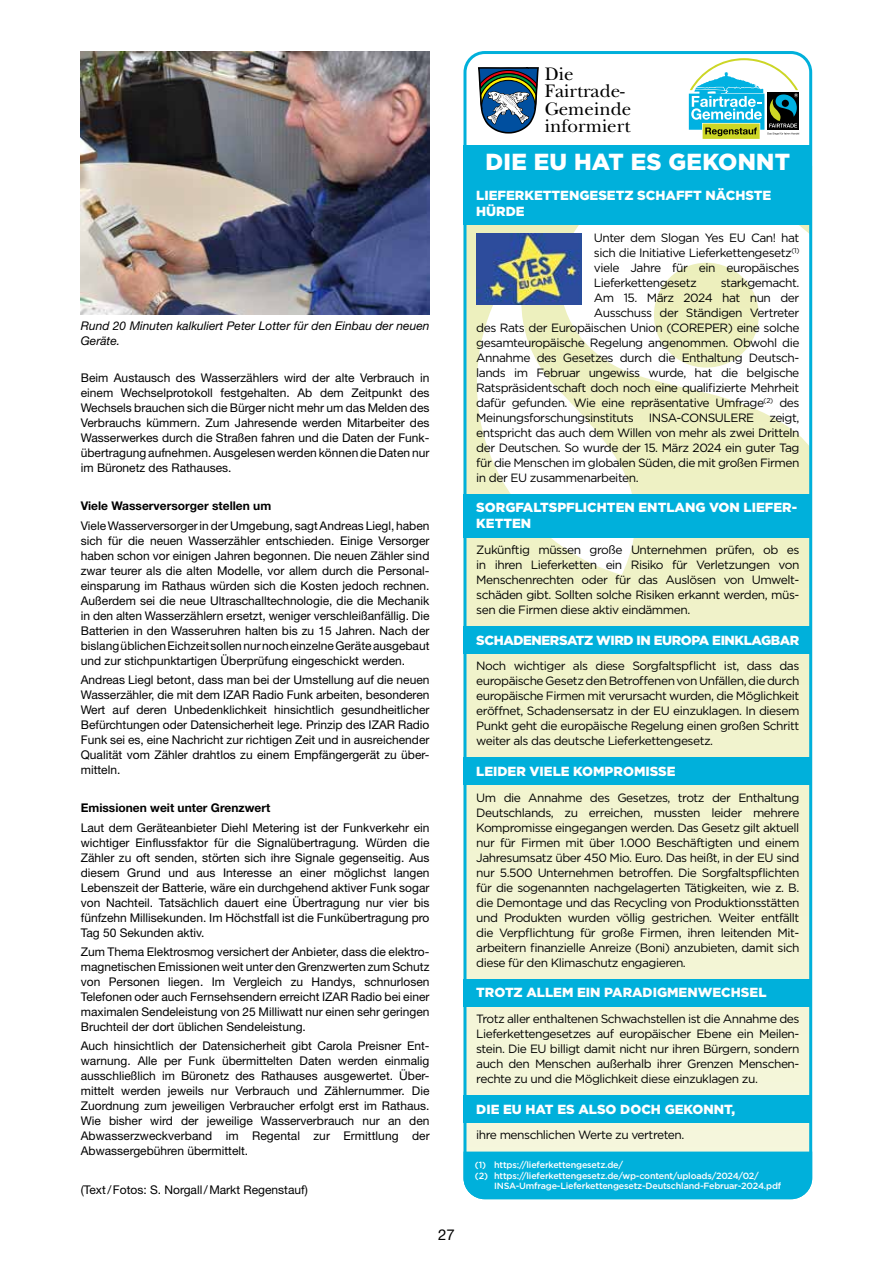
<style>
.page{position:relative;width:893px;height:1263px;background:#fff}
.page>*{position:absolute;margin:0;border:0;box-sizing:border-box;transform-origin:0 0}
.t1{font:900 23.25px "Gotham";letter-spacing:.01em;color:#fff}
.t2{font:18.9px/17.4px "New Baskerville Std";color:#000}
.t3{font:15px "Helvetica Neue LT Pro";color:#000}
.t4{font:900 13.2px/15.9px "Gotham";color:#fff}
.t5{font:900 13.2px "Gotham";letter-spacing:-.03em;color:#fff}
.t6{font:12px/15px "Helvetica Neue LT Pro";color:#000;text-align:justify}
.t7{font:12px/15px "Gotham";letter-spacing:-.04em;color:#000;text-align:justify}
.t8{font:italic 12px/15px "Helvetica Neue LT Pro";color:#000}
.t9{font:700 12px "Helvetica Neue LT Pro";color:#000}
.t10{font:500 9px "Gotham";letter-spacing:-.02em;color:#fff}
</style>
<div class="page">
<img style="left:81px;top:51px;width:348px;height:264px">
<svg style="left:467px;top:181px;width:341px;height:969px;background:#f0f3d0"></svg>
<svg style="left:561px;top:225px;width:247px;height:269px;fill:#eef1c4"></svg>
<svg style="left:477px;top:246px;width:158px;height:329px"></svg>
<div style="left:463px;top:51px;width:349px;height:1148px;border:3px solid #00b0db;border-radius:20px"></div>
<div style="left:463px;top:1150px;width:349px;height:49px;background:#00b0db"></div>
<svg style="left:478px;top:67px;width:61px;height:67px"></svg>
<svg style="left:689px;top:58px;width:110px;height:81px"></svg>
<div style="left:463px;top:145px;width:349px;height:36px;background:#00b0db"></div>
<div style="left:463px;top:182px;width:349px;height:43px;background:#00b0db"></div>
<div style="left:463px;top:494px;width:349px;height:43px;background:#00b0db"></div>
<div style="left:463px;top:626px;width:349px;height:28px;background:#00b0db"></div>
<div style="left:463px;top:757px;width:349px;height:28px;background:#00b0db"></div>
<div style="left:463px;top:979px;width:349px;height:27px;background:#00b0db"></div>
<div style="left:463px;top:1095px;width:349px;height:28px;background:#00b0db"></div>
<img style="left:476px;top:233px;width:105px;height:72px">
<p class="t8" style="left:81px;top:318px;width:350px">Rund 20 Minuten kalkuliert Peter Lotter für den Einbau der neuen<br>Geräte.</p>
<p class="t6" style="left:81px;top:370px;width:350px">Beim Austausch des Wasserzählers wird der alte Verbrauch in einem Wechselprotokoll festgehalten. Ab dem Zeitpunkt des Wechsels brauchen sich die Bürger nicht mehr um das Melden des Verbrauchs kümmern. Zum Jahresende werden Mitarbeiter des Wasserwerkes durch die Straßen fahren und die Daten der Funk&shy;übertragung aufnehmen. Ausgelesen werden können die Daten nur im Büronetz des Rathauses.</p>
<p class="t9" style="left:81px;top:499px;width:192px">Viele Wasserversorger stellen um</p>
<p class="t6" style="left:81px;top:517px;width:350px">Viele Wasserversorger in der Umgebung, sagt Andreas Liegl, haben sich für die neuen Wasserzähler entschieden. Einige Versorger haben schon vor einigen Jahren begonnen. Die neuen Zähler sind zwar teurer als die alten Modelle, vor allem durch die Personal&shy;einsparung im Rathaus würden sich die Kosten jedoch rechnen.<br>Außerdem sei die neue Ultraschalltechnologie, die die Mechanik in den alten Wasserzählern ersetzt, weniger verschleißanfällig. Die Batterien in den Wasseruhren halten bis zu 15 Jahren. Nach der bislang üblichen Eichzeit sollen nur noch einzelne Geräte ausgebaut und zur stichpunktartigen Überprüfung eingeschickt werden.</p>
<p class="t6" style="left:81px;top:672px;width:350px">Andreas Liegl betont, dass man bei der Umstellung auf die neuen Wasserzähler, die mit dem IZAR Radio Funk arbeiten, besonderen Wert auf deren Unbedenklichkeit hinsichtlich gesundheitlicher Befürchtungen oder Datensicherheit lege. Prinzip des IZAR Radio Funk sei es, eine Nachricht zur richtigen Zeit und in ausreichender Qualität vom Zähler drahtlos zu einem Empfängergerät zu über&shy;mitteln.</p>
<p class="t9" style="left:81px;top:801px;width:191px">Emissionen weit unter Grenzwert</p>
<p class="t6" style="left:81px;top:819px;width:350px">Laut dem Geräteanbieter Diehl Metering ist der Funkverkehr ein wichtiger Einflussfaktor für die Signalübertragung. Würden die Zähler zu oft senden, störten sich ihre Signale gegenseitig. Aus diesem Grund und aus Interesse an einer möglichst langen Lebenszeit der Batterie, wäre ein durchgehend aktiver Funk sogar von Nachteil. Tatsächlich dauert eine Übertragung nur vier bis fünfzehn Millisekunden. Im Höchstfall ist die Funkübertragung pro Tag 50 Sekunden aktiv.</p>
<p class="t6" style="left:81px;top:944px;width:350px">Zum Thema Elektrosmog versichert der Anbieter, dass die elektro&shy;magnetischen Emissionen weit unter den Grenzwerten zum Schutz von Personen liegen. Im Vergleich zu Handys, schnurlosen Telefonen oder auch Fernsehsendern erreicht IZAR Radio bei einer maximalen Sendeleistung von 25 Milliwatt nur einen sehr geringen Bruchteil der dort üblichen Sendeleistung.</p>
<p class="t6" style="left:81px;top:1038px;width:350px">Auch hinsichtlich der Datensicherheit gibt Carola Preisner Ent&shy;warnung. Alle per Funk übermittelten Daten werden einmalig ausschließlich im Büronetz des Rathauses ausgewertet. Über&shy;mittelt werden jeweils nur Verbrauch und Zählernummer. Die Zuordnung zum jeweiligen Verbraucher erfolgt erst im Rathaus.<br>Wie bisher wird der jeweilige Wasserverbrauch nur an den Abwasserzweckverband im Regental zur Ermittlung der Abwassergebühren übermittelt.</p>
<p class="t6" style="left:81px;top:1181px;width:228px">(Text/Fotos: S. Norgall/Markt Regenstauf)</p>
<p class="t3" style="left:438px;top:1226px;width:18px">27</p>
<h2 class="t2" style="left:545px;top:65px;width:88px">Die<br>Fairtrade-<br>Gemeinde informiert</h2>
<h1 class="t1" style="left:486px;top:145px;width:306px">DIE EU HAT ES GEKONNT</h1>
<p class="t4" style="left:476px;top:187px;width:297px">LIEFERKETTENGESETZ SCHAFFT NÄCHSTE<br>HÜRDE</p>
<p class="t7" style="left:594px;top:230px;width:207px">Unter dem Slogan Yes EU Can! hat sich die Initiative Lieferkettengesetz<sup>(1) </sup>viele Jahre für ein europäisches Lieferkettengesetz</p>
<p class="t7" style="left:721px;top:275px;width:80px">starkgemacht.</p>
<p class="t7" style="left:594px;top:290px;width:207px">Am 15. März 2024 hat nun der</p>
<p class="t7" style="left:594px;top:305px;width:207px">Ausschuss der Ständigen Vertreter</p>
<p class="t7" style="left:476px;top:320px;width:325px">des Rats der Europäischen Union (COREPER) eine solche</p>
<p class="t7" style="left:476px;top:335px;width:325px">gesamteuropäische Regelung angenommen. Obwohl die</p>
<p class="t7" style="left:476px;top:350px;width:325px">Annahme des Gesetzes durch die Enthaltung Deutsch-</p>
<p class="t7" style="left:476px;top:365px;width:325px">lands im Februar ungewiss wurde, hat die belgische</p>
<p class="t7" style="left:476px;top:380px;width:325px">Ratspräsidentschaft doch noch eine qualifizierte Mehrheit</p>
<p class="t7" style="left:476px;top:395px;width:325px">dafür gefunden. Wie eine repräsentative Umfrage<sup>(2)</sup> des</p>
<p class="t7" style="left:476px;top:410px;width:159px">Meinungsforschungsinstituts</p>
<p class="t7" style="left:649px;top:410px;width:107px">INSA-CONSULERE</p>
<p class="t7" style="left:476px;top:410px;width:325px;text-indent:293px">zeigt, entspricht das auch dem Willen von mehr als zwei Dritteln der Deutschen. So wurde der 15. März 2024 ein guter Tag für die Menschen im globalen Süden, die mit großen Firmen in der EU zusammenarbeiten.</p>
<p class="t4" style="left:476px;top:500px;width:322px">SORGFALTSPFLICHTEN ENTLANG VON LIEFER-<br>KETTEN</p>
<p class="t7" style="left:476px;top:542px;width:325px">Zukünftig müssen große Unternehmen prüfen, ob es in ihren Lieferketten ein Risiko für Verletzungen von Menschenrechten oder für das Auslösen von Umwelt&shy;schäden gibt. Sollten solche Risiken erkannt werden, müs&shy;sen die Firmen diese aktiv eindämmen.</p>
<p class="t5" style="left:476px;top:631px;width:325px">SCHADENERSATZ WIRD IN EUROPA EINKLAGBAR</p>
<p class="t7" style="left:476px;top:658px;width:325px">Noch wichtiger als diese Sorgfaltspflicht ist, dass das europäische Gesetz den Betroffenen von Unfällen, die durch europäische Firmen mit verursacht wurden, die Möglichkeit eröffnet, Schadensersatz in der EU einzuklagen. In diesem Punkt geht die europäische Regelung einen großen Schritt weiter als das deutsche Lieferkettengesetz.</p>
<p class="t4" style="left:476px;top:763px;width:201px">LEIDER VIELE KOMPROMISSE</p>
<p class="t7" style="left:476px;top:790px;width:325px">Um die Annahme des Gesetzes, trotz der Enthaltung Deutschlands, zu erreichen, mussten leider mehrere Kompromisse eingegangen werden. Das Gesetz gilt aktuell nur für Firmen mit über 1.000 Beschäftigten und einem Jahresumsatz über 450 Mio. Euro. Das heißt, in der EU sind nur 5.500 Unternehmen betroffen. Die Sorgfaltspflichten für die sogenannten nachgelagerten Tätigkeiten, wie z. B. die Demontage und das Recycling von Produktionsstätten und Produkten wurden völlig gestrichen. Weiter entfällt die Verpflichtung für große Firmen, ihren leitenden Mit&shy;arbeitern finanzielle Anreize (Boni) anzubieten, damit sich diese für den Klimaschutz engagieren.</p>
<p class="t4" style="left:476px;top:985px;width:292px">TROTZ ALLEM EIN PARADIGMENWECHSEL</p>
<p class="t7" style="left:476px;top:1011px;width:325px">Trotz aller enthaltenen Schwachstellen ist die Annahme des Lieferkettengesetzes auf europäischer Ebene ein Meilen&shy;stein. Die EU billigt damit nicht nur ihren Bürgern, sondern auch den Menschen außerhalb ihrer Grenzen Menschen&shy;rechte zu und die Möglichkeit diese einzuklagen zu.</p>
<p class="t4" style="left:476px;top:1101px;width:261px">DIE EU HAT ES ALSO DOCH GEKONNT,</p>
<p class="t7" style="left:476px;top:1127px;width:210px">ihre menschlichen Werte zu vertreten.</p>
<p class="t10" style="left:475px;top:1158px;width:150px">(1) https://lieferkettengesetz.de/</p>
<p class="t10" style="left:475px;top:1169px;width:285px">(2) https://lieferkettengesetz.de/wp-content/uploads/2024/02/</p>
<p class="t10" style="left:494px;top:1180px;width:289px">INSA-Umfrage-Lieferkettengesetz-Deutschland-Februar-2024.pdf</p>
</div>
